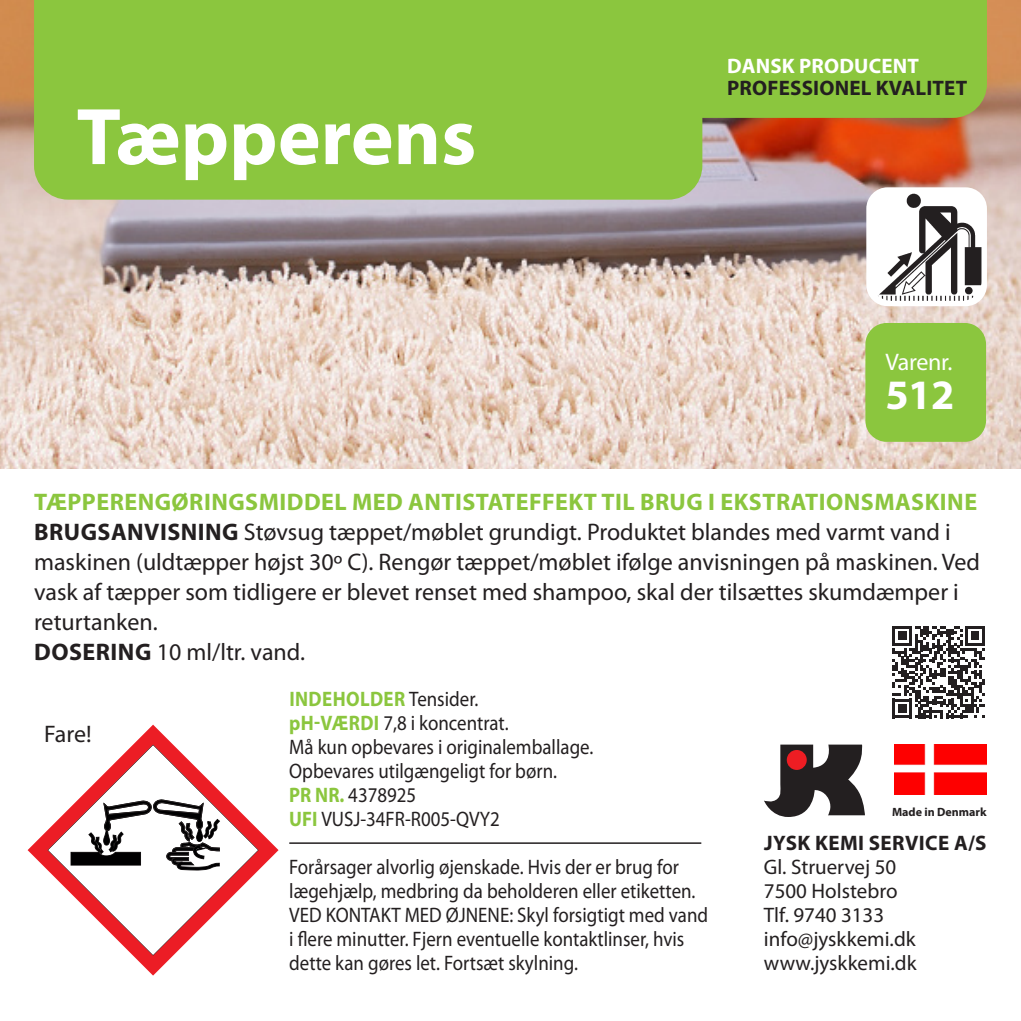
<style>
.page{position:relative;width:1021px;height:1021px;background:#fff}
.page>*{position:absolute;margin:0;border:0;box-sizing:border-box;transform-origin:0 0}
.t1{font:700 81px "Myriad Pro";color:#fff}
.t2{font:700 42px "Myriad Pro";color:#fff}
.t3{font:24px/30px "Myriad Pro";color:#231f20}
.t4{font:700 24px "Myriad Pro";letter-spacing:.02em;color:#8bc63e}
.t5{font:24px "Myriad Pro";letter-spacing:-.01em;color:#fff}
.t6{font:21px/24px "Myriad Pro";color:#231f20;scale:.9 1}
.t7{font:21px "Myriad Pro";color:#231f20}
.t8{font:700 21px "Myriad Pro";letter-spacing:.01em;color:#231f20}
.t9{font:700 21px "Myriad Pro";letter-spacing:.02em;color:#8bc63e;scale:.9 1}
.t10{font:700 21px "Myriad Pro";letter-spacing:.01em;color:#fff}
.t11{font:700 12px "Myriad Pro";color:#231f20}
.s1{font-weight:700}
.s2{font-weight:400;color:#231f20}
.s3{font-weight:700;color:#8bc63e}
</style>
<div class="page">
<img style="left:0;top:0;width:1020px;height:468px">
<svg style="left:764px;top:744px;width:101px;height:73px"></svg>
<div style="left:786px;top:750px;width:20px;height:20px;background:#ee1d23;border-radius:50%"></div>
<div style="left:34px;top:0;width:952px;height:118px;background:#8bc63e"></div>
<div style="left:34px;top:39px;width:668px;height:161px;background:#8bc63e;border-radius:34px"></div>
<div style="left:865px;top:323px;width:121px;height:119px;background:#8bc63e;border-radius:21px"></div>
<div style="left:866px;top:187px;width:120px;height:119px;background:#fff;border-radius:21px"></div>
<img style="left:871px;top:193px;width:110px;height:108px">
<hr style="left:289px;top:842px;width:412px;height:1px;background:#231f20">
<img style="left:894px;top:744px;width:92px;height:50px">
<svg style="left:28px;top:724px;width:250px;height:251px"></svg>
<svg style="left:892px;top:626px;width:92px;height:92px"></svg>
<p class="t1" style="left:77px;top:84px;width:401px">Tæpperens</p>
<p class="t10" style="left:727px;top:53px;width:193px">DANSK PRODUCENT</p>
<p class="t8" style="left:727px;top:74px;width:242px">PROFESSIONEL KVALITET</p>
<p class="t5" style="left:885px;top:347px;width:69px">Varenr.</p>
<p class="t2" style="left:885px;top:367px;width:71px">512</p>
<p class="t4" style="left:34px;top:486px;width:944px">TÆPPERENGØRINGSMIDDEL MED ANTISTATEFFEKT TIL BRUG I EKSTRATIONSMASKINE</p>
<p class="t3" style="left:34px;top:517px;width:947px"><span class="s1">BRUGSANVISNING</span> Støvsug tæppet/møblet grundigt. Produktet blandes med varmt vand i maskinen (uldtæpper højst 30º C). Rengør tæppet/møblet ifølge anvisningen på maskinen. Ved vask af tæpper som tidligere er blevet renset med shampoo, skal der tilsættes skumdæmper i returtanken.</p>
<p class="t3" style="left:34px;top:637px;width:272px"><span class="s1">DOSERING</span> 10 ml/ltr. vand.</p>
<p class="t3" style="left:44px;top:718px;width:49px">Fare!</p>
<p class="t9" style="left:289px;top:685px;width:211px">INDEHOLDER <span class="s2">Tensider.</span></p>
<p class="t6" style="left:289px;top:710px;width:245px"><span class="s3">pH-VÆRDI</span> 7,8 i koncentrat.</p>
<p class="t6" style="left:289px;top:734px;width:339px">Må kun opbevares i originalemballage.</p>
<p class="t6" style="left:289px;top:758px;width:299px">Opbevares utilgængeligt for børn.<br><span class="s3">PR NR.</span> 4378925<br><span class="s3">UFI</span> VUSJ-34FR-R005-QVY2</p>
<p class="t6" style="left:289px;top:854px;width:467px">Forårsager alvorlig øjenskade. Hvis der er brug for lægehjælp, medbring da beholderen eller etiketten.<br>VED KONTAKT MED ØJNENE: Skyl forsigtigt med vand i flere minutter. Fjern eventuelle kontaktlinser, hvis dette kan gøres let. Fortsæt skylning.</p>
<p class="t11" style="left:892px;top:803px;width:96px">Made in Denmark</p>
<p class="t8" style="left:764px;top:829px;width:224px">JYSK KEMI SERVICE A/S</p>
<p class="t7" style="left:764px;top:853px;width:134px">Gl. Struervej 50</p>
<p class="t7" style="left:764px;top:877px;width:135px">7500 Holstebro</p>
<p class="t7" style="left:764px;top:901px;width:122px">Tlf. 9740 3133</p>
<p class="t7" style="left:764px;top:925px;width:153px">info@jyskkemi.dk</p>
<p class="t7" style="left:764px;top:949px;width:154px">www.jyskkemi.dk</p>
</div>
